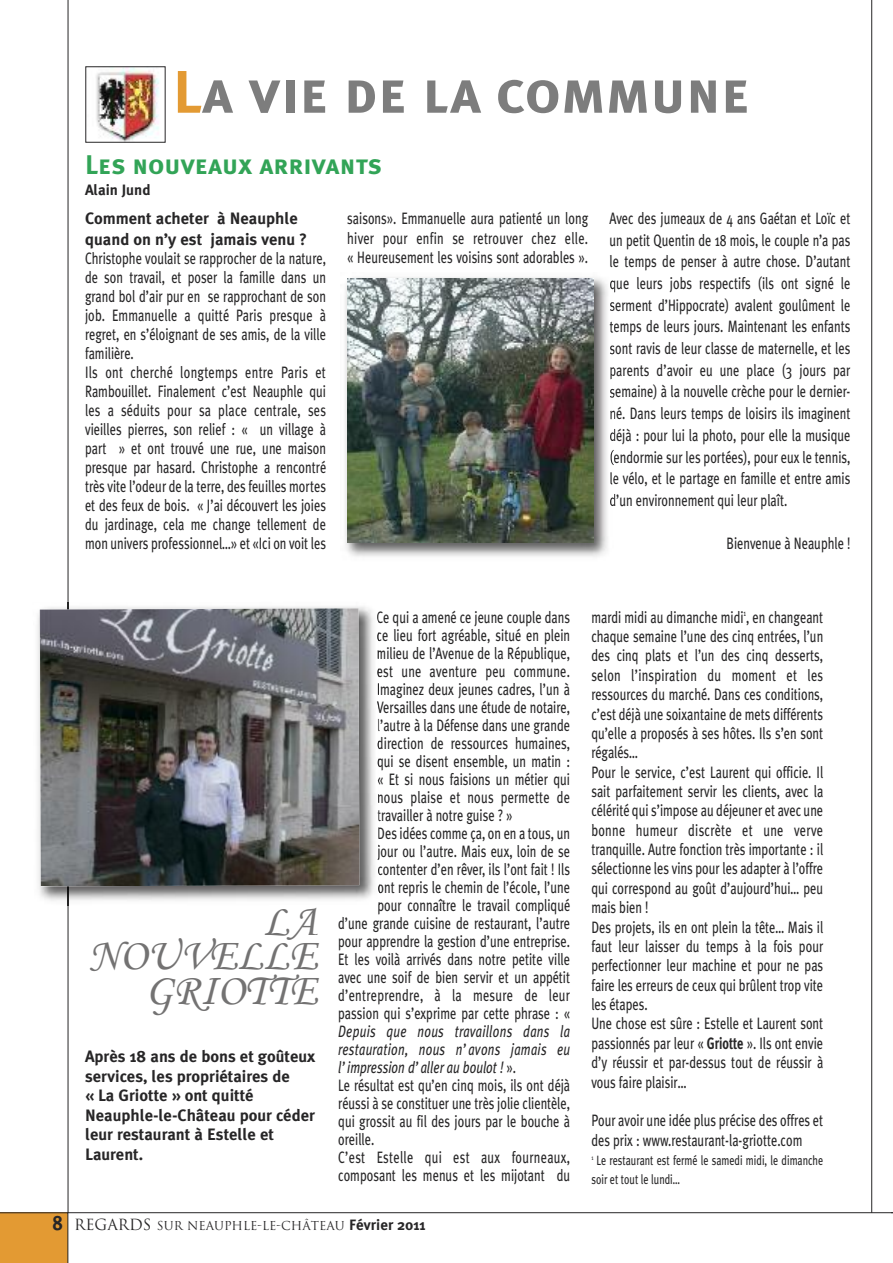
<style>
.page{position:relative;width:893px;height:1263px;background:#fff}
.page>*{position:absolute;margin:0;border:0;box-sizing:border-box;transform-origin:0 0}
.t1{font:60px "Meta Plus Bold Caps";color:#7d7d7d}
.t2{font:45px/34.5px "Monotype Corsiva";color:#737272;text-align:right}
.t3{font:27px "Meta Plus Bold Caps";color:#32a457}
.t4{font:16.5px/19.4px "Meta Plus";color:#272627;scale:.75 1}
.t5{font:700 16.5px/19.5px "Meta Plus";color:#272627}
.t6{font:16.5px "Meta Plus";letter-spacing:.02em;color:#272627;scale:.75 1}
.t7{font:700 15px "Meta Plus";color:#272627}
.t8{font:13.5px/19.4px "Meta Plus";color:#272627;scale:.75 1}
.t9{font:12px "Trajan";color:#272627}
.s1{color:#e39a33}
.s2{font-style:italic}
.s3{font-weight:700}
.s4{font-family:"Meta Plus";font-weight:700;font-size:21px}
.s5{font-size:15px}
.s6{font-family:"Meta Plus";font-weight:700;font-size:15px}
</style>
<div class="page">
<div style="left:0;top:1212px;width:68px;height:51px;background:#e39a33"></div>
<hr style="left:68px;top:1212px;width:825px;height:1px;background:#272627">
<hr style="left:68px;top:0;width:1px;height:1213px;background:#272627">
<hr style="left:871px;top:0;width:1px;height:1213px;background:#272627">
<img style="left:96px;top:69px;width:63px;height:71px">
<img style="left:345px;top:277px;width:268px;height:280px">
<img style="left:610px;top:278px;width:3px;height:14px">
<img style="left:610px;top:299px;width:3px;height:14px">
<img style="left:610px;top:320px;width:3px;height:15px">
<svg style="left:610px;top:343px;width:3px;height:11px"></svg>
<img style="left:610px;top:365px;width:3px;height:14px">
<img style="left:610px;top:386px;width:3px;height:14px">
<svg style="left:610px;top:409px;width:3px;height:10px"></svg>
<svg style="left:610px;top:430px;width:3px;height:13px"></svg>
<svg style="left:611px;top:450px;width:2px;height:15px"></svg>
<img style="left:610px;top:472px;width:3px;height:15px">
<svg style="left:610px;top:494px;width:3px;height:12px"></svg>
<img style="left:347px;top:279px;width:246px;height:263px">
<img style="left:68px;top:601px;width:311px;height:304px">
<img style="left:37px;top:603px;width:32px;height:303px">
<svg style="left:377px;top:611px;width:1px;height:13px"></svg>
<svg style="left:377px;top:683px;width:2px;height:26px"></svg>
<svg style="left:378px;top:718px;width:1px;height:13px"></svg>
<svg style="left:378px;top:756px;width:1px;height:13px"></svg>
<svg style="left:377px;top:792px;width:2px;height:47px"></svg>
<svg style="left:377px;top:845px;width:2px;height:30px"></svg>
<img style="left:40px;top:608px;width:319px;height:278px">
<h1 class="t1" style="left:173px;top:57px;width:579px"><span class="s1">L</span>a vie de la commune</h1>
<h3 class="t3" style="left:85px;top:149px;width:299px">Les nouveaux arrivants</h3>
<p class="t7" style="left:85px;top:181px;width:67px">Alain Jund</p>
<p class="t5" style="left:85px;top:208px;width:224px;line-height:20.5px">Comment acheter à Neauphle quand on n’y est jamais venu ?</p>
<p class="t4" style="left:85px;top:248px;width:323px">Christophe voulait se rapprocher de la nature, de son travail, et poser la famille dans un grand bol d’air pur en se rapprochant de son job. Emmanuelle a quitté Paris presque à regret, en s’éloignant de ses amis, de la ville familière.<br>Ils ont cherché longtemps entre Paris et Rambouillet. Finalement c’est Neauphle qui les a séduits pour sa place centrale, ses vieilles pierres, son relief : « un village à part » et ont trouvé une rue, une maison presque par hasard. Christophe a rencontré très vite l’odeur de la terre, des feuilles mortes et des feux de bois. « J’ai découvert les joies du jardinage, cela me change tellement de mon univers professionnel…» et «Ici on voit les</p>
<p class="t4" style="left:347px;top:208px;width:323px;text-align:justify">saisons». Emmanuelle aura patienté un long hiver pour enfin se retrouver chez elle. « Heureusement les voisins sont adorables ».</p>
<p class="t4" style="left:609px;top:207px;width:323px;line-height:21.8px;text-align:justify">Avec des jumeaux de 4 ans Gaétan et Loïc et un petit Quentin de 18 mois, le couple n’a pas le temps de penser à autre chose. D’autant que leurs jobs respectifs (ils ont signé le serment d’Hippocrate) avalent goulûment le temps de leurs jours. Maintenant les enfants sont ravis de leur classe de maternelle, et les parents d’avoir eu une place (3 jours par semaine) à la nouvelle crèche pour le dernier&shy;né. Dans leurs temps de loisirs ils imaginent déjà : pour lui la photo, pour elle la musique (endormie sur les portées), pour eux le tennis, le vélo, et le partage en famille et entre amis d’un environnement qui leur plaît.</p>
<p class="t4" style="left:727px;top:534px;width:167px">Bienvenue à Neauphle !</p>
<h2 class="t2" style="left:88px;top:906px;width:230px">LA<br>NOUVELLE<br>GRIOTTE</h2>
<p class="t5" style="left:85px;top:1046px;width:232px">Après 18 ans de bons et goûteux services, les propriétaires de<br>« La Griotte » ont quitté<br>Neauphle-le-Château pour céder leur restaurant à Estelle et<br>Laurent.</p>
<p class="t4" style="left:376px;top:607px;width:260px">Ce qui a amené ce jeune couple dans</p>
<p class="t4" style="left:377px;top:625px;width:260px">ce lieu fort agréable, situé en plein</p>
<p class="t4" style="left:377px;top:643px;width:259px">milieu de l’Avenue de la République,</p>
<p class="t6" style="left:377px;top:661px;width:259px">est une aventure peu commune.</p>
<p class="t4" style="left:377px;top:679px;width:259px">Imaginez deux jeunes cadres, l’un à</p>
<p class="t4" style="left:377px;top:697px;width:259px">Versailles dans une étude de notaire,</p>
<p class="t4" style="left:377px;top:715px;width:259px">l’autre à la Défense dans une grande</p>
<p class="t4" style="left:377px;top:733px;width:259px">direction de ressources humaines,</p>
<p class="t4" style="left:377px;top:751px;width:259px">qui se disent ensemble, un matin :</p>
<p class="t4" style="left:377px;top:769px;width:259px">« Et si nous faisions un métier qui</p>
<p class="t4" style="left:377px;top:787px;width:259px">nous plaise et nous permette de</p>
<p class="t4" style="left:377px;top:805px;width:182px">travailler à notre guise ? »</p>
<p class="t4" style="left:377px;top:823px;width:259px">Des idées comme ça, on en a tous, un</p>
<p class="t4" style="left:377px;top:841px;width:258px">jour ou l’autre. Mais eux, loin de se</p>
<p class="t4" style="left:377px;top:859px;width:258px">contenter d’en rêver, ils l’ont fait ! Ils</p>
<p class="t4" style="left:377px;top:877px;width:258px">ont repris le chemin de l’école, l’une</p>
<p class="t4" style="left:377px;top:895px;width:259px">pour connaître le travail compliqué</p>
<p class="t4" style="left:338px;top:913px;width:311px">d’une grande cuisine de restaurant, l’autre</p>
<p class="t4" style="left:338px;top:931px;width:311px">pour apprendre la gestion d’une entreprise.</p>
<p class="t4" style="left:338px;top:949px;width:311px">Et les voilà arrivés dans notre petite ville</p>
<p class="t4" style="left:338px;top:967px;width:311px">avec une soif de bien servir et un appétit</p>
<p class="t6" style="left:338px;top:985px;width:311px">d’entreprendre, à la mesure de leur</p>
<p class="t4" style="left:338px;top:1003px;width:311px">passion qui s’exprime par cette phrase : «</p>
<p class="t4" style="left:338px;top:1022px;width:311px;line-height:18px"><span class="s2">Depuis que nous travaillons dans la restauration, nous n’avons jamais eu l’impression d’aller au boulot !</span> ».<br>Le résultat est qu’en cinq mois, ils ont déjà réussi à se constituer une très jolie clientèle, qui grossit au fil des jours par le bouche à oreille.<br>C’est Estelle qui est aux fourneaux, composant les menus et les mijotant du</p>
<p class="t4" style="left:591px;top:607px;width:311px">mardi midi au dimanche midi<sup>1</sup>, en changeant chaque semaine l’une des cinq entrées, l’un des cinq plats et l’un des cinq desserts, selon l’inspiration du moment et les ressources du marché. Dans ces conditions, c’est déjà une soixantaine de mets différents qu’elle a proposés à ses hôtes. Ils s’en sont régalés…<br>Pour le service, c’est Laurent qui officie. Il sait parfaitement servir les clients, avec la célérité qui s’impose au déjeuner et avec une bonne humeur discrète et une verve tranquille. Autre fonction très importante : il sélectionne les vins pour les adapter à l’offre qui correspond au goût d’aujourd’hui… peu mais bien !<br>Des projets, ils en ont plein la tête… Mais il faut leur laisser du temps à la fois pour perfectionner leur machine et pour ne pas faire les erreurs de ceux qui brûlent trop vite les étapes.<br>Une chose est sûre : Estelle et Laurent sont passionnés par leur « <span class="s3">Griotte</span> ». Ils ont envie d’y réussir et par-dessus tout de réussir à vous faire plaisir…</p>
<p class="t4" style="left:591px;top:1111px;width:311px">Pour avoir une idée plus précise des offres et des prix : www.restaurant-la-griotte.com</p>
<p class="t8" style="left:591px;top:1151px;width:311px"><sup>1</sup> Le restaurant est fermé le samedi midi, le dimanche soir et tout le lundi…</p>
<p class="t9" style="left:53px;top:1219px;width:375px"><span class="s4">8</span> <span class="s5">REGARDS</span> SUR NEAUPHLE-LE-CHÂTEAU <span class="s6">Février 2011</span></p>
</div>
